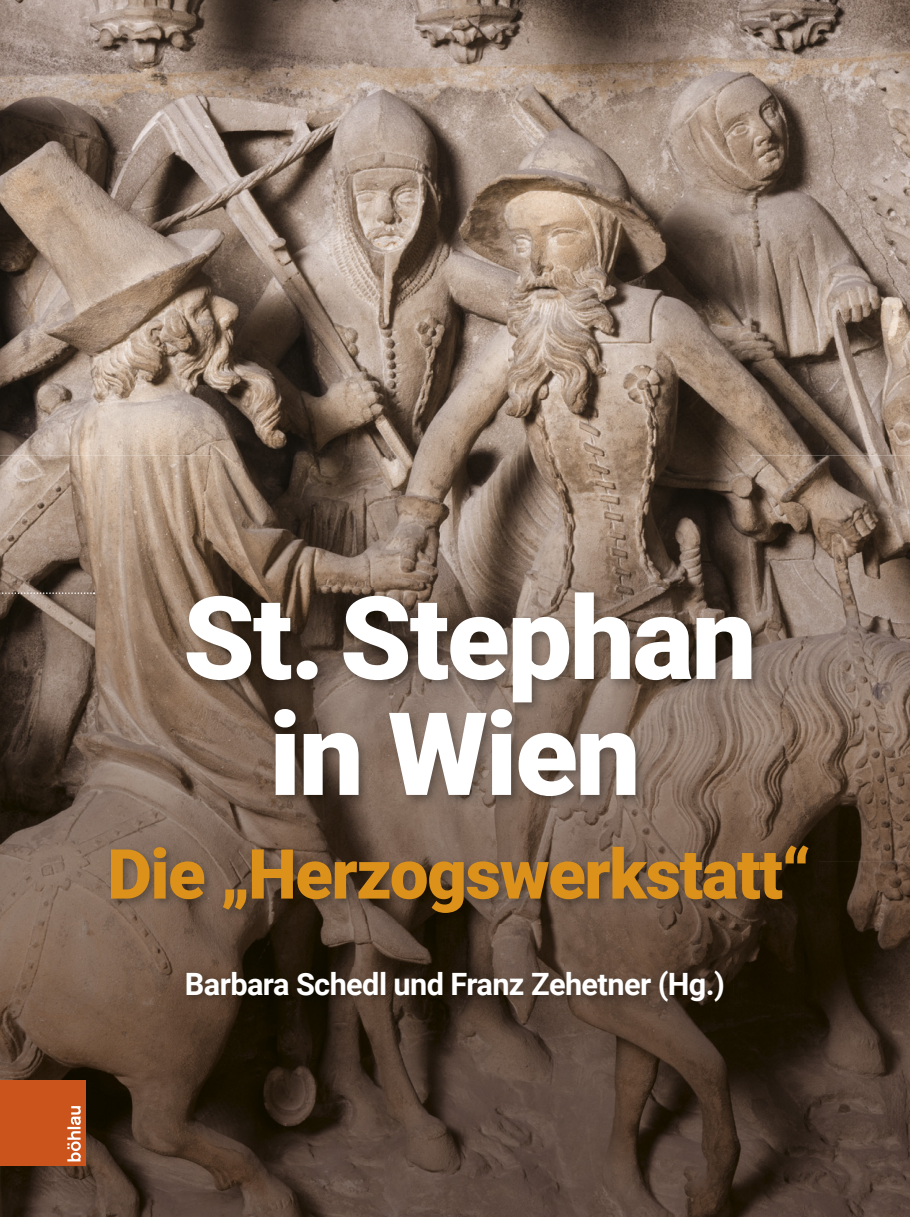
<style>
.page{position:relative;width:910px;height:1217px;background:#fff}
.page>*{position:absolute;margin:0;border:0;box-sizing:border-box;transform-origin:0 0}
.t1{font:900 115.35px/115.8px "Roboto";letter-spacing:-.02em;color:#fff;text-align:center}
.t2{font:900 69px "Roboto";letter-spacing:-.02em;color:#dc911b}
.t3{font:700 30.75px "Roboto";letter-spacing:-.02em;color:#fff}
</style>
<div class="page">
<img style="left:0;top:0;width:910px;height:455px">
<img style="left:0;top:455px;width:214px;height:355px">
<img style="left:214px;top:455px;width:535px;height:132px">
<img style="left:749px;top:455px;width:161px;height:406px">
<img style="left:214px;top:807px;width:536px;height:34px">
<img style="left:0;top:810px;width:107px;height:406px">
<img style="left:107px;top:810px;width:107px;height:31px">
<img style="left:803px;top:861px;width:107px;height:355px">
<img style="left:107px;top:923px;width:321px;height:242px">
<img style="left:428px;top:923px;width:321px;height:242px">
<img style="left:749px;top:923px;width:54px;height:293px">
<img style="left:107px;top:1165px;width:643px;height:51px">
<div style="left:0;top:1080px;width:85px;height:85px;background:#cb541c"></div>
<svg style="left:67px;top:1106px;width:14px;height:55px"></svg>
<img style="left:183px;top:967px;width:550px;height:44px">
<svg style="left:0;top:592px;width:95px;height:1px"></svg>
<img style="left:182px;top:587px;width:582px;height:220px">
<img style="left:107px;top:841px;width:712px;height:82px">
<h1 class="t1" style="left:183px;top:575px;width:575px">St. Stephan in Wien</h1>
<h2 class="t2" style="left:107px;top:825px;width:705px">Die „Herzogswerkstatt“</h2>
<p class="t3" style="left:185px;top:962px;width:542px">Barbara Schedl und Franz Zehetner (Hg.)</p>
</div>
